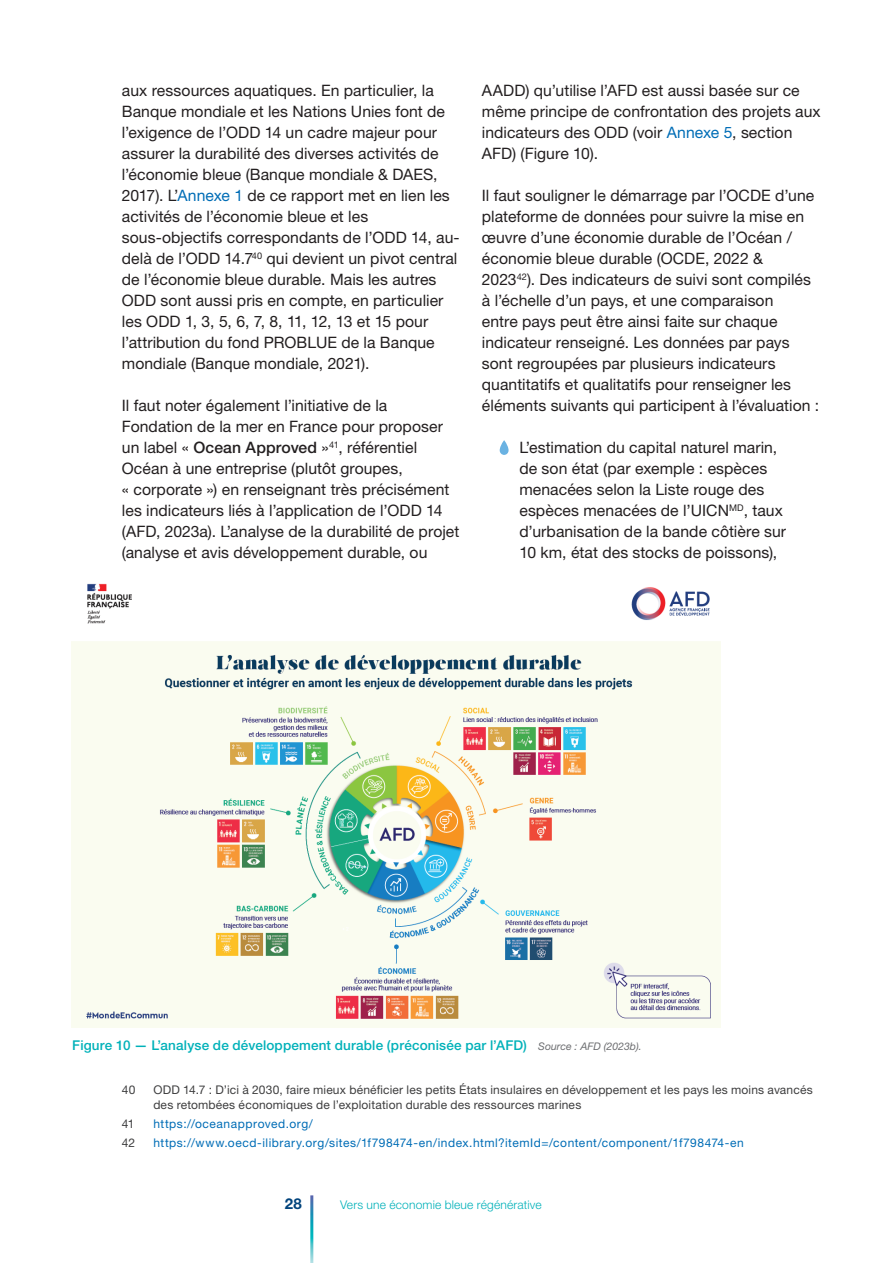
<style>
.page{position:relative;width:893px;height:1263px;background:#fff}
.page>*{position:absolute;margin:0;border:0;box-sizing:border-box;transform-origin:0 0}
.t1{font:15.75px/21px "Helvetica Neue LT Std";letter-spacing:.005em;color:#231f20}
.t2{font:700 15px "Helvetica Neue LT Std";color:#01437c}
.t3{font:500 13.5px "Helvetica Neue LT Std";letter-spacing:.01em;color:#00b1b9}
.t4{font:12px/15px "Helvetica Neue LT Std";letter-spacing:.015em;color:#3e3e3f}
.t5{font:12px "Helvetica Neue LT Std";letter-spacing:.045em;color:#006db6}
.t6{font:300 12px "Helvetica Neue LT Std";letter-spacing:.015em;color:#00b1b9}
.s1{color:#006db6}
.s2{font-weight:500}
.s3{font-weight:400;font-style:italic;font-size:10.5px;color:#6c6d70}
</style>
<div class="page">
<img style="left:72px;top:584px;width:649px;height:443px">
<p class="t1" style="left:122px;top:80px;width:339px">aux ressources aquatiques. En particulier, la Banque mondiale et les Nations Unies font de l’exigence de l’ODD 14 un cadre majeur pour assurer la durabilité des diverses activités de l’économie bleue (Banque mondiale &amp; DAES, 2017). L’<span class="s1">Annexe 1</span> de ce rapport met en lien les activités de l’économie bleue et les sous-objectifs correspondants de l’ODD 14, au&shy;delà de l’ODD 14.7<sup>40</sup> qui devient un pivot central de l’économie bleue durable. Mais les autres ODD sont aussi pris en compte, en particulier les ODD 1, 3, 5, 6, 7, 8, 11, 12, 13 et 15 pour l’attribution du fond PROBLUE de la Banque mondiale (Banque mondiale, 2021).</p>
<p class="t1" style="left:122px;top:395px;width:339px">Il faut noter également l’initiative de la Fondation de la mer en France pour proposer un label « <span class="s2">Ocean Approved</span> »<sup>41</sup>, référentiel Océan à une entreprise (plutôt groupes,<br>« corporate ») en renseignant très précisément les indicateurs liés à l’application de l’ODD 14 (AFD, 2023a). L’analyse de la durabilité de projet (analyse et avis développement durable, ou</p>
<p class="t1" style="left:482px;top:80px;width:340px">AADD) qu’utilise l’AFD est aussi basée sur ce même principe de confrontation des projets aux indicateurs des ODD (voir <span class="s1">Annexe 5</span>, section AFD) (Figure 10).</p>
<p class="t1" style="left:482px;top:185px;width:339px">Il faut souligner le démarrage par l’OCDE d’une plateforme de données pour suivre la mise en œuvre d’une économie durable de l’Océan / économie bleue durable (OCDE, 2022 &amp; 2023<sup>42</sup>). Des indicateurs de suivi sont compilés à l’échelle d’un pays, et une comparaison<br>entre pays peut être ainsi faite sur chaque indicateur renseigné. Les données par pays sont regroupées par plusieurs indicateurs quantitatifs et qualitatifs pour renseigner les éléments suivants qui participent à l’évaluation :</p>
<p class="t1" style="left:519px;top:437px;width:268px">L’estimation du capital naturel marin, de son état (par exemple : espèces menacées selon la Liste rouge des espèces menacées de l’UICN<sup>MD</sup>, taux d’urbanisation de la bande côtière sur 10 km, état des stocks de poissons),</p>
<p class="t3" style="left:72px;top:1037px;width:571px">Figure 10 — L’analyse de développement durable (préconisée par l’AFD) <span class="s3">Source : AFD (2023b).</span></p>
<p class="t4" style="left:122px;top:1082px;width:15px">40</p>
<p class="t4" style="left:153px;top:1082px;width:661px">ODD 14.7 : D’ici à 2030, faire mieux bénéficier les petits États insulaires en développement et les pays les moins avancés des retombées économiques de l’exploitation durable des ressources marines</p>
<p class="t4" style="left:122px;top:1116px;width:14px">41</p>
<p class="t5" style="left:153px;top:1117px;width:161px">https://oceanapproved.org/</p>
<p class="t4" style="left:122px;top:1135px;width:15px">42</p>
<p class="t5" style="left:153px;top:1136px;width:592px">https://www.oecd-ilibrary.org/sites/1f798474-en/index.html?itemId=/content/component/1f798474-en</p>
<p class="t2" style="left:285px;top:1194px;width:19px">28</p>
<p class="t6" style="left:340px;top:1197px;width:203px">Vers une économie bleue régénérative</p>
</div>
